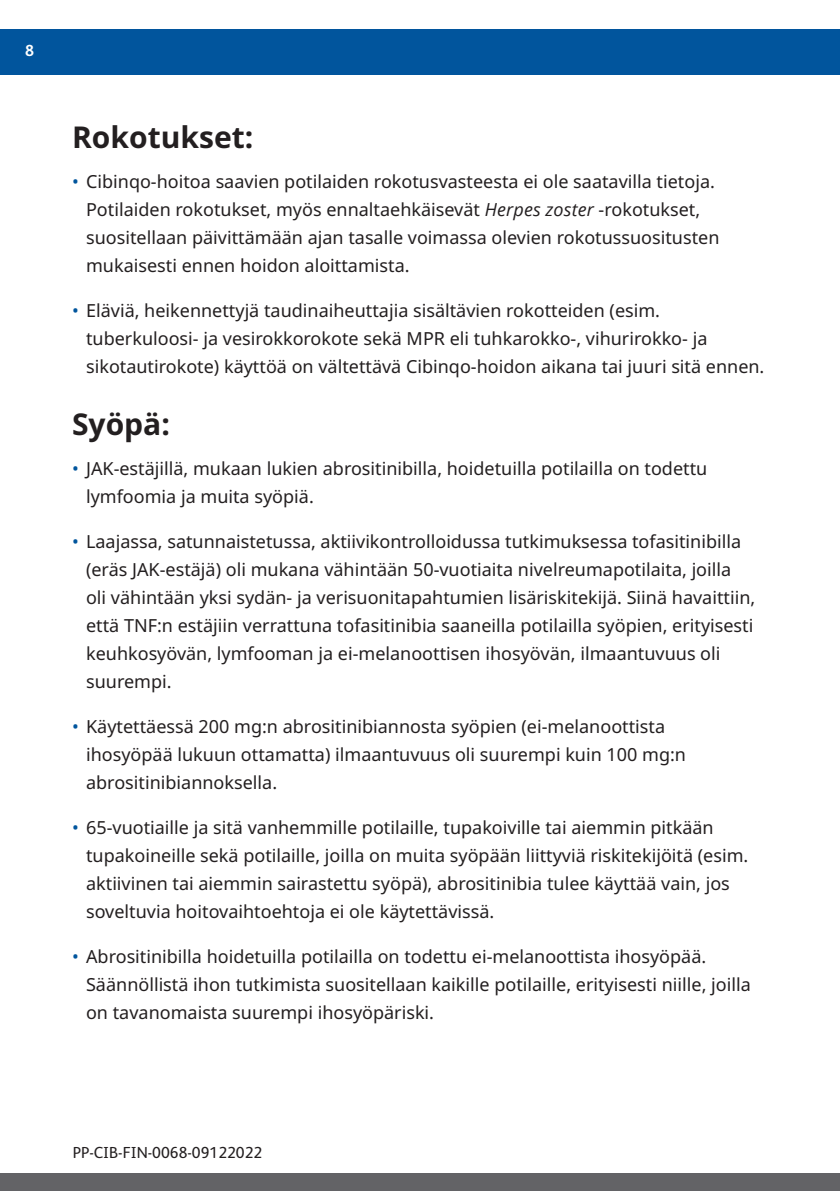
<style>
.page{position:relative;width:840px;height:1191px;background:#fff}
.page>*{position:absolute;margin:0;border:0;box-sizing:border-box;transform-origin:0 0}
.t1{font:700 30px "Noto Sans";color:#231f20}
.t2{font:18px/28px "Noto Sans";color:#231f20}
.Headline{font:16px "FS Albert";color:#231f20}
.Subhead_1{font:700 16px "FS Albert";color:#fff}
.s1{color:#01559d}
.s2{font-family:"Open Sans";font-style:italic}
</style>
<div class="page">
<div style="left:0;top:29px;width:839px;height:46px;background:#01559d"></div>
<div style="left:0;top:1174px;width:839px;height:17px;background:#636366"></div>
<p class="Subhead_1" style="left:25px;top:41px;width:10px">8</p>
<p class="t1" style="left:72px;top:116px;width:183px">Rokotukset:</p>
<p class="t2" style="left:86px;top:168px;width:634px;text-indent:-14px"><span class="s1">•</span> Cibinqo-hoitoa saavien potilaiden rokotusvasteesta ei ole saatavilla tietoja.<br>Potilaiden rokotukset, myös ennaltaehkäisevät <span class="s2">Herpes zoster</span> -rokotukset, suositellaan päivittämään ajan tasalle voimassa olevien rokotussuositusten mukaisesti ennen hoidon aloittamista.</p>
<p class="t2" style="left:86px;top:297px;width:679px;text-indent:-14px"><span class="s1">•</span> Eläviä, heikennettyjä taudinaiheuttajia sisältävien rokotteiden (esim. tuberkuloosi- ja vesirokkorokote sekä MPR eli tuhkarokko-, vihurirokko- ja sikotautirokote) käyttöä on vältettävä Cibinqo-hoidon aikana tai juuri sitä ennen.</p>
<p class="t1" style="left:72px;top:403px;width:99px">Syöpä:</p>
<p class="t2" style="left:86px;top:454px;width:622px;text-indent:-14px"><span class="s1">•</span> JAK-estäjillä, mukaan lukien abrositinibilla, hoidetuilla potilailla on todettu lymfoomia ja muita syöpiä.</p>
<p class="t2" style="left:86px;top:527px;width:670px;text-indent:-14px"><span class="s1">•</span> Laajassa, satunnaistetussa, aktiivikontrolloidussa tutkimuksessa tofasitinibilla (eräs JAK-estäjä) oli mukana vähintään 50-vuotiaita nivelreumapotilaita, joilla oli vähintään yksi sydän- ja verisuonitapahtumien lisäriskitekijä. Siinä havaittiin, että TNF:n estäjiin verrattuna tofasitinibia saaneilla potilailla syöpien, erityisesti keuhkosyövän, lymfooman ja ei-melanoottisen ihosyövän, ilmaantuvuus oli suurempi.</p>
<p class="t2" style="left:86px;top:712px;width:601px;text-indent:-14px"><span class="s1">•</span> Käytettäessä 200 mg:n abrositinibiannosta syöpien (ei-melanoottista ihosyöpää lukuun ottamatta) ilmaantuvuus oli suurempi kuin 100 mg:n abrositinibiannoksella.</p>
<p class="t2" style="left:86px;top:813px;width:663px;text-indent:-14px"><span class="s1">•</span> 65-vuotiaille ja sitä vanhemmille potilaille, tupakoiville tai aiemmin pitkään tupakoineille sekä potilaille, joilla on muita syöpään liittyviä riskitekijöitä (esim. aktiivinen tai aiemmin sairastettu syöpä), abrositinibia tulee käyttää vain, jos soveltuvia hoitovaihtoehtoja ei ole käytettävissä.</p>
<p class="t2" style="left:86px;top:942px;width:665px;text-indent:-14px"><span class="s1">•</span> Abrositinibilla hoidetuilla potilailla on todettu ei-melanoottista ihosyöpää.<br>Säännöllistä ihon tutkimista suositellaan kaikille potilaille, erityisesti niille, joilla on tavanomaista suurempi ihosyöpäriski.</p>
<p class="Headline" style="left:73px;top:1143px;width:191px">PP-CIB-FIN-0068-09122022</p>
</div>
